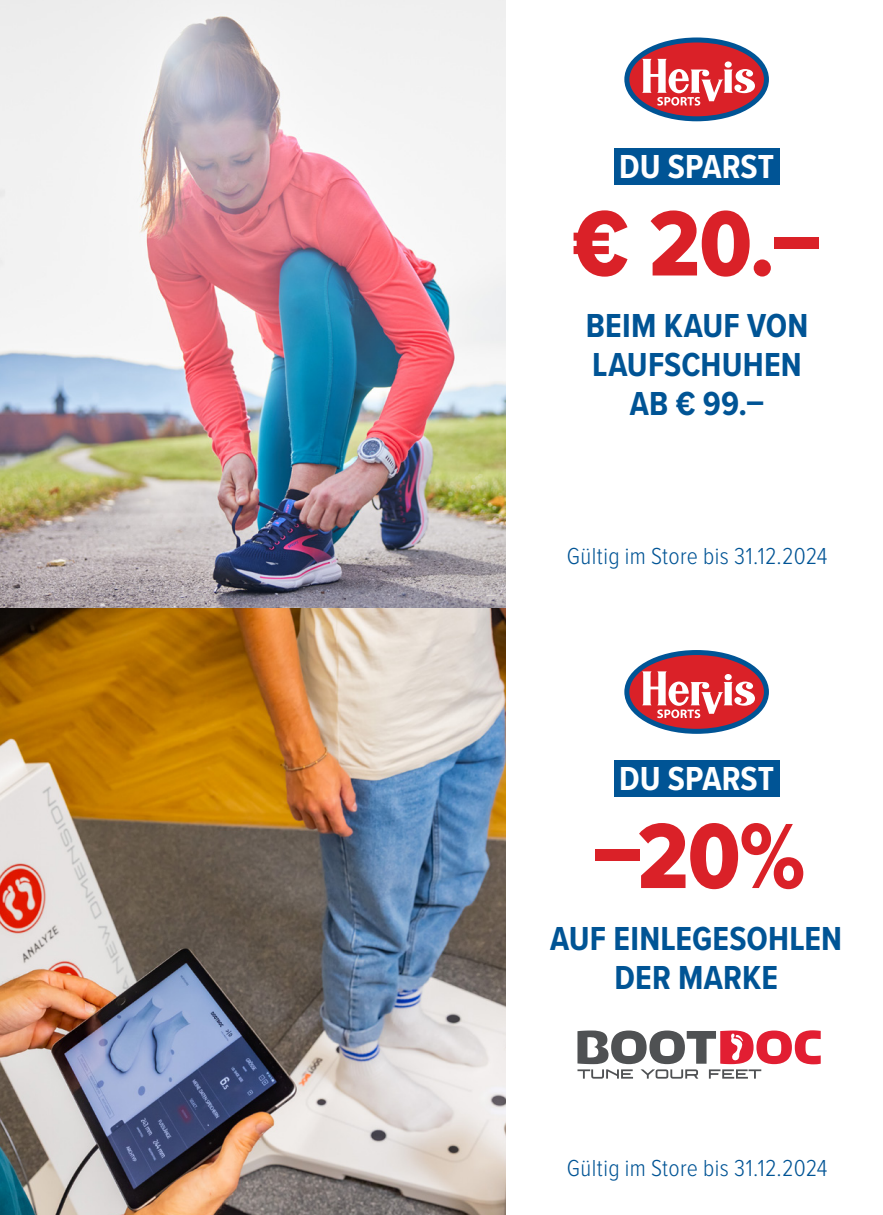
<style>
.page{position:relative;width:883px;height:1215px;background:#fff}
.page>*{position:absolute;margin:0;border:0;box-sizing:border-box;transform-origin:0 0}
.Text_Bold{font:96px "Proxima Nova Cond Extrabld";color:#da2128}
.Text_Bold-2{font:700 34.5px/39px "Proxima Nova Cond";letter-spacing:.005em;color:#005495}
.t1{font:700 34.5px "Proxima Nova Cond";color:#fff}
.t2{font:300 24px "Proxima Nova Cond";letter-spacing:.015em;color:#005495}
</style>
<div class="page">
<svg style="left:624px;top:37px;width:145px;height:84px;background:#135994"></svg>
<div style="left:629px;top:43px;width:135px;height:73px;background:#da2128;border-radius:50%"></div>
<svg style="left:642px;top:59px;width:113px;height:47px"></svg>
<div style="left:624px;top:650px;width:145px;height:84px;background:#005495;border-radius:50%"></div>
<div style="left:629px;top:655px;width:135px;height:74px;background:#da2128;border-radius:50%"></div>
<svg style="left:642px;top:671px;width:113px;height:47px"></svg>
<img style="left:0;top:607px;width:505px;height:608px">
<img style="left:0;top:0;width:505px;height:607px">
<div style="left:614px;top:148px;width:165px;height:37px;background:#005495"></div>
<div style="left:614px;top:760px;width:165px;height:37px;background:#005495"></div>
<svg style="left:577px;top:1030px;width:244px;height:48px"></svg>
<p class="t1" style="left:619px;top:141px;width:157px">DU SPARST</p>
<p class="Text_Bold" style="left:572px;top:173px;width:251px">€ 20.–</p>
<p class="Text_Bold-2" style="left:586px;top:305px;width:224px">BEIM KAUF VON<br>LAUFSCHUHEN</p>
<p class="Text_Bold-2" style="left:630px;top:383px;width:136px">AB € 99.–</p>
<p class="t2" style="left:567px;top:538px;width:262px">Gültig im Store bis 31.12.2024</p>
<p class="t1" style="left:619px;top:753px;width:157px">DU SPARST</p>
<p class="Text_Bold" style="left:592px;top:785px;width:214px">–20%</p>
<p class="Text_Bold-2" style="left:550px;top:917px;width:293px">AUF EINLEGESOHLEN</p>
<p class="Text_Bold-2" style="left:614px;top:956px;width:165px">DER MARKE</p>
<p class="t2" style="left:567px;top:1150px;width:262px">Gültig im Store bis 31.12.2024</p>
</div>
